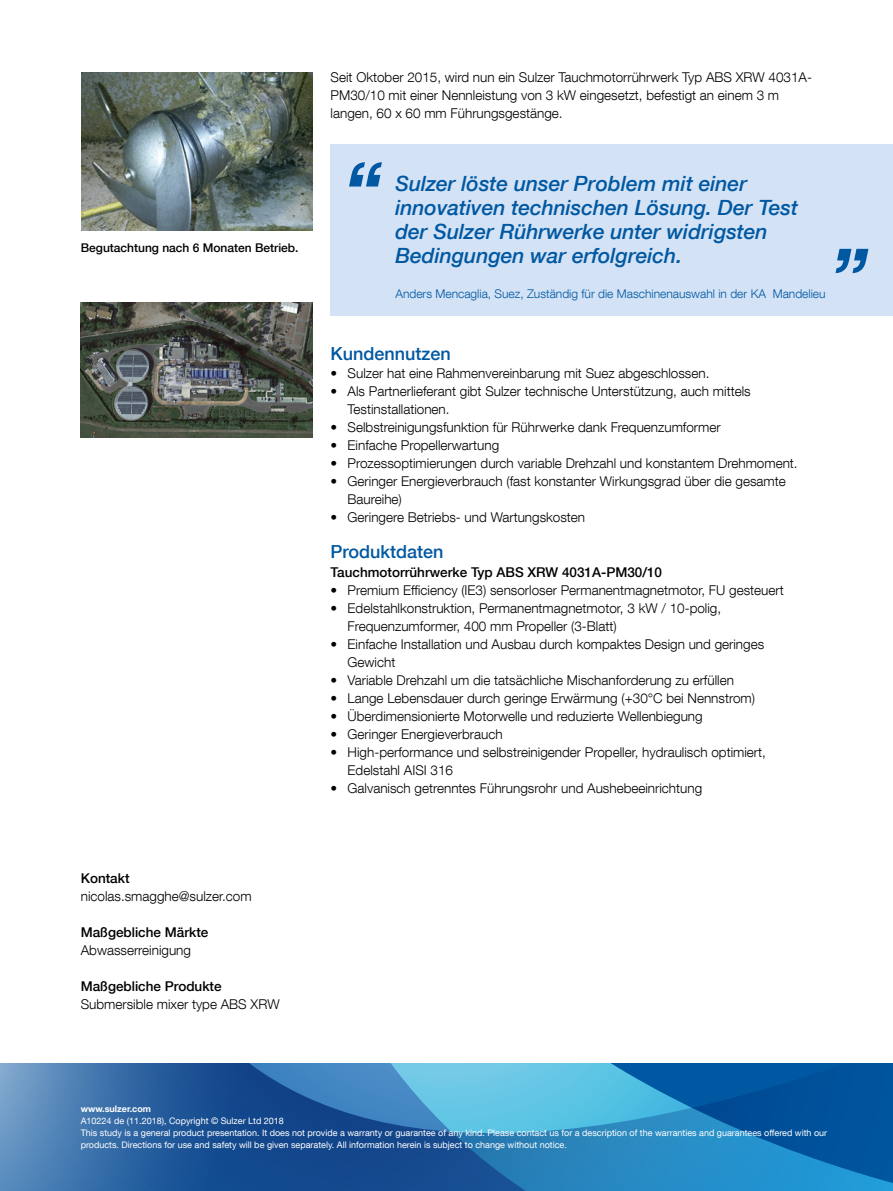
<style>
.page{position:relative;width:893px;height:1191px;background:#fff}
.page>*{position:absolute;margin:0;border:0;box-sizing:border-box;transform-origin:0 0}
.Paragraph_text{font:italic 500 21px/24px "Helvetica Neue LT Com";color:#0058a2}
.Subheading{font:500 18px "Helvetica Neue LT Com";color:#0058a2}
.Paragraph_text-2{font:300 13.5px/18px "Helvetica Neue LT Com";color:#000}
.leipis{font:300 13.5px "Helvetica Neue LT Com";color:#000}
.Bulleted_paragraph_t{font:500 13.5px "Helvetica Neue LT Com";color:#000}
.leipis-2{font:500 13.5px "Helvetica Neue LT Com";color:#000}
.väliotsikko{font:500 13.5px "Helvetica Neue LT Com";color:#000}
.t1{font:300 12px "Helvetica Neue LT Com";color:#0058a2}
.t2{font:500 12px "Helvetica Neue LT Com";color:#000}
.t3{font:9px/12px "Helvetica Neue LT Com";color:#fff}
.t4{font:700 9px "Helvetica Neue LT Com";color:#fff}
</style>
<div class="page">
<svg style="left:0;top:1063px;width:893px;height:128px;background:#2a74af"></svg>
<img style="left:81px;top:72px;width:232px;height:158px">
<img style="left:81px;top:303px;width:232px;height:135px">
<div style="left:331px;top:144px;width:562px;height:172px;background:#d3e2f5"></div>
<svg style="left:349px;top:162px;width:33px;height:24px"></svg>
<svg style="left:835px;top:249px;width:33px;height:24px"></svg>
<p class="t2" style="left:81px;top:241px;width:219px">Begutachtung nach 6 Monaten Betrieb.</p>
<p class="väliotsikko" style="left:81px;top:869px;width:50px">Kontakt</p>
<p class="leipis" style="left:81px;top:887px;width:172px">nicolas.smagghe@sulzer.com</p>
<p class="leipis-2" style="left:81px;top:923px;width:129px">Maßgebliche Märkte</p>
<p class="leipis" style="left:81px;top:941px;width:112px">Abwasserreinigung</p>
<p class="leipis-2" style="left:81px;top:977px;width:142px">Maßgebliche Produkte</p>
<p class="leipis" style="left:81px;top:995px;width:200px">Submersible mixer type ABS XRW</p>
<p class="Paragraph_text-2" style="left:331px;top:68px;width:483px">Seit Oktober 2015, wird nun ein Sulzer Tauchmotorrührwerk Typ ABS XRW 4031A-<br>PM30/10 mit einer Nennleistung von 3 kW eingesetzt, befestigt an einem 3 m langen, 60 x 60 mm Führungsgestänge.</p>
<p class="Paragraph_text" style="left:395px;top:171px;width:404px">Sulzer löste unser Problem mit einer innovativen technischen Lösung. Der Test der Sulzer Rührwerke unter widrigsten Bedingungen war erfolgreich.</p>
<p class="t1" style="left:395px;top:286px;width:432px">Anders Mencaglia, Suez, Zuständig für die Maschinenauswahl in der KA Mandelieu</p>
<p class="Subheading" style="left:331px;top:343px;width:122px">Kundennutzen</p>
<p class="Paragraph_text-2" style="left:331px;top:364px;width:380px">• Sulzer hat eine Rahmenvereinbarung mit Suez abgeschlossen.</p>
<p class="Paragraph_text-2" style="left:348px;top:382px;width:405px;text-indent:-17px">• Als Partnerlieferant gibt Sulzer technische Unterstützung, auch mittels<br>Testinstallationen.</p>
<p class="Paragraph_text-2" style="left:331px;top:418px;width:392px">• Selbstreinigungsfunktion für Rührwerke dank Frequenzumformer</p>
<p class="Paragraph_text-2" style="left:331px;top:436px;width:170px">• Einfache Propellerwartung</p>
<p class="Paragraph_text-2" style="left:331px;top:454px;width:469px">• Prozessoptimierungen durch variable Drehzahl und konstantem Drehmoment.</p>
<p class="Paragraph_text-2" style="left:348px;top:472px;width:440px;text-indent:-17px">• Geringer Energieverbrauch (fast konstanter Wirkungsgrad über die gesamte<br>Baureihe)</p>
<p class="Paragraph_text-2" style="left:331px;top:508px;width:256px">• Geringere Betriebs- und Wartungskosten</p>
<p class="Subheading" style="left:331px;top:541px;width:115px">Produktdaten</p>
<p class="Bulleted_paragraph_t" style="left:331px;top:563px;width:333px">Tauchmotorrührwerke Typ ABS XRW 4031A-PM30/10</p>
<p class="Paragraph_text-2" style="left:331px;top:580px;width:455px">• Premium Efficiency (IE3) sensorloser Permanentmagnetmotor, FU gesteuert</p>
<p class="Paragraph_text-2" style="left:348px;top:598px;width:375px;text-indent:-17px">• Edelstahlkonstruktion, Permanentmagnetmotor, 3 kW / 10-polig,<br>Frequenzumformer, 400 mm Propeller (3-Blatt)</p>
<p class="Paragraph_text-2" style="left:348px;top:634px;width:418px;text-indent:-17px">• Einfache Installation und Ausbau durch kompaktes Design und geringes<br>Gewicht</p>
<p class="Paragraph_text-2" style="left:331px;top:670px;width:405px">• Variable Drehzahl um die tatsächliche Mischanforderung zu erfüllen</p>
<p class="Paragraph_text-2" style="left:331px;top:688px;width:426px">• Lange Lebensdauer durch geringe Erwärmung (+30°C bei Nennstrom)</p>
<p class="Paragraph_text-2" style="left:331px;top:706px;width:374px">• Überdimensionierte Motorwelle und reduzierte Wellenbiegung</p>
<p class="Paragraph_text-2" style="left:331px;top:724px;width:174px">• Geringer Energieverbrauch</p>
<p class="Paragraph_text-2" style="left:348px;top:742px;width:420px;text-indent:-17px">• High-performance und selbstreinigender Propeller, hydraulisch optimiert,<br>Edelstahl AISI 316</p>
<p class="Paragraph_text-2" style="left:331px;top:778px;width:373px">• Galvanisch getrenntes Führungsrohr und Aushebeeinrichtung</p>
<p class="t4" style="left:81px;top:1103px;width:72px">www.sulzer.com</p>
<p class="t3" style="left:81px;top:1114px;width:205px">A10224 de (11.2018), Copyright © Sulzer Ltd 2018</p>
<p class="t3" style="left:81px;top:1126px;width:748px">This study is a general product presentation. It does not provide a warranty or guarantee of any kind. Please contact us for a description of the warranties and guarantees offered with our products. Directions for use and safety will be given separately. All information herein is subject to change without notice.</p>
</div>
